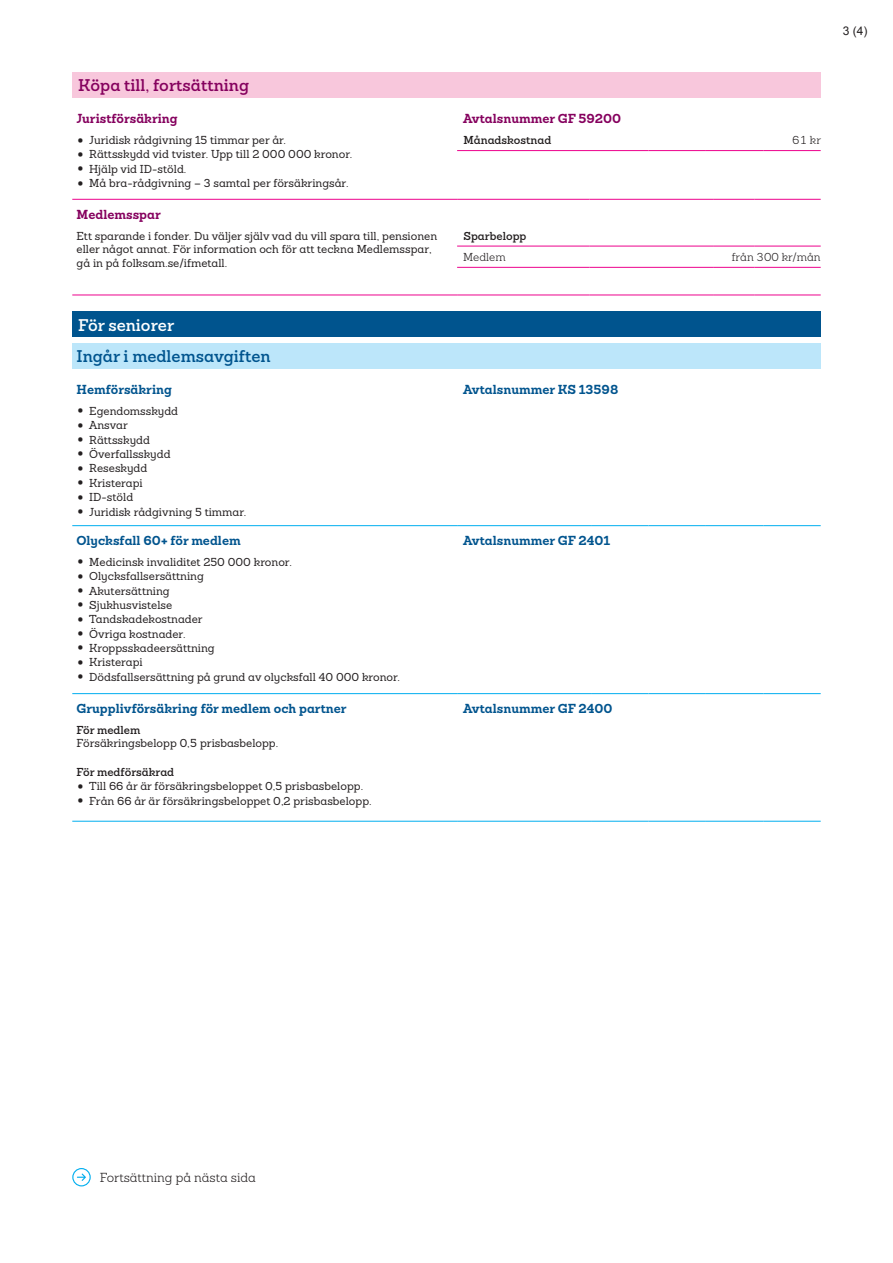
<style>
.page{position:relative;width:893px;height:1263px;background:#fff}
.page>*{position:absolute;margin:0;border:0;box-sizing:border-box;transform-origin:0 0}
.Rubrik_5_11_14__R2{font:600 16.5px "Sanchez Folksam";color:#85015e}
.Rubrik_5_11_14__R2-2{font:600 16.5px "Sanchez Folksam";color:#00548e}
.Rubrik_5_11_14__R2-3{font:600 16.5px "Sanchez Folksam";color:#fff}
.Rubrik_6_8_5_11__R3{font:700 12.75px "Sanchez Folksam";color:#00548e}
.Rubrik_6_8_5_11__R3-2{font:700 12.75px "Sanchez Folksam";color:#85015e}
.Nästa_sida_8_5_11{font:300 12.75px "Sanchez Folksam";color:#231f20}
.t1{font:12px "Arial";color:#231f20}
.t2{font:500 11.25px "Sanchez Folksam";color:#231f20}
.Tabell_Text_Medium_7_5_9{font:500 11.25px/13.5px "Sanchez Folksam Table";color:#231f20}
.Tabell_Rubrik_7_5_9{font:600 11.25px "Sanchez Folksam Table";color:#231f20}
.Tabell_Värde_Light_7_5_9_höger{font:300 11.25px "Sanchez Folksam Table";color:#231f20}
.Tabell_Text_Light_7_5_9{font:300 11.25px "Sanchez Folksam Table";color:#231f20}
.s1{font-weight:600;font-size:22.5px}
</style>
<div class="page">
<div style="left:72px;top:72px;width:749px;height:26px;background:#f8c7dc"></div>
<hr style="left:457px;top:150px;width:191px;height:1px;background:#ed028c">
<hr style="left:648px;top:150px;width:58px;height:1px;background:#ed028c">
<hr style="left:706px;top:150px;width:57px;height:1px;background:#ed028c">
<hr style="left:763px;top:150px;width:58px;height:1px;background:#ed028c">
<hr style="left:72px;top:199px;width:385px;height:1px;background:#ed028c">
<hr style="left:457px;top:199px;width:132px;height:1px;background:#ed028c">
<hr style="left:589px;top:199px;width:125px;height:1px;background:#ed028c">
<hr style="left:714px;top:199px;width:40px;height:1px;background:#ed028c">
<hr style="left:754px;top:199px;width:67px;height:1px;background:#ed028c">
<hr style="left:72px;top:295px;width:385px;height:1px;background:#ed028c">
<hr style="left:457px;top:295px;width:132px;height:1px;background:#ed028c">
<hr style="left:589px;top:295px;width:125px;height:1px;background:#ed028c">
<hr style="left:714px;top:295px;width:40px;height:1px;background:#ed028c">
<hr style="left:754px;top:295px;width:67px;height:1px;background:#ed028c">
<hr style="left:457px;top:246px;width:132px;height:1px;background:#ed028c">
<hr style="left:589px;top:246px;width:125px;height:1px;background:#ed028c">
<hr style="left:714px;top:246px;width:40px;height:1px;background:#ed028c">
<hr style="left:754px;top:246px;width:67px;height:1px;background:#ed028c">
<hr style="left:457px;top:267px;width:132px;height:1px;background:#ed028c">
<hr style="left:589px;top:267px;width:125px;height:1px;background:#ed028c">
<hr style="left:714px;top:267px;width:40px;height:1px;background:#ed028c">
<hr style="left:754px;top:267px;width:67px;height:1px;background:#ed028c">
<div style="left:72px;top:312px;width:749px;height:25px;background:#00548e"></div>
<div style="left:72px;top:343px;width:749px;height:26px;background:#bce6fa"></div>
<hr style="left:72px;top:525px;width:385px;height:1px;background:#00aeef">
<hr style="left:457px;top:525px;width:134px;height:1px;background:#00aeef">
<hr style="left:591px;top:525px;width:57px;height:1px;background:#00aeef">
<hr style="left:648px;top:525px;width:58px;height:1px;background:#00aeef">
<hr style="left:706px;top:525px;width:57px;height:1px;background:#00aeef">
<hr style="left:763px;top:525px;width:58px;height:1px;background:#00aeef">
<hr style="left:72px;top:821px;width:385px;height:1px;background:#00aeef">
<hr style="left:457px;top:821px;width:134px;height:1px;background:#00aeef">
<hr style="left:591px;top:821px;width:57px;height:1px;background:#00aeef">
<hr style="left:648px;top:821px;width:58px;height:1px;background:#00aeef">
<hr style="left:706px;top:821px;width:57px;height:1px;background:#00aeef">
<hr style="left:763px;top:821px;width:58px;height:1px;background:#00aeef">
<hr style="left:72px;top:693px;width:385px;height:1px;background:#00aeef">
<hr style="left:457px;top:693px;width:134px;height:1px;background:#00aeef">
<hr style="left:591px;top:693px;width:57px;height:1px;background:#00aeef">
<hr style="left:648px;top:693px;width:58px;height:1px;background:#00aeef">
<hr style="left:706px;top:693px;width:57px;height:1px;background:#00aeef">
<hr style="left:763px;top:693px;width:58px;height:1px;background:#00aeef">
<svg style="left:72px;top:1168px;width:19px;height:18px"></svg>
<p class="Rubrik_5_11_14__R2" style="left:78px;top:74px;width:172px">Köpa till, fortsättning</p>
<p class="Rubrik_6_8_5_11__R3-2" style="left:77px;top:110px;width:103px">Juristförsäkring</p>
<p class="Rubrik_6_8_5_11__R3-2" style="left:463px;top:110px;width:160px">Avtalsnummer GF 59200</p>
<p class="t2" style="left:77px;top:133px;width:211px"><span class="s1">•</span> Juridisk rådgivning 15 timmar per år.</p>
<p class="t2" style="left:77px;top:147px;width:277px"><span class="s1">•</span> Rättsskydd vid tvister. Upp till 2 000 000 kronor.</p>
<p class="t2" style="left:77px;top:162px;width:111px"><span class="s1">•</span> Hjälp vid ID-stöld.</p>
<p class="t2" style="left:77px;top:176px;width:273px"><span class="s1">•</span> Må bra-rådgivning – 3 samtal per försäkringsår.</p>
<p class="Tabell_Rubrik_7_5_9" style="left:463px;top:133px;width:89px">Månadskostnad</p>
<p class="Tabell_Värde_Light_7_5_9_höger" style="left:792px;top:133px;width:30px">61 kr</p>
<p class="Rubrik_6_8_5_11__R3-2" style="left:77px;top:206px;width:86px">Medlemsspar</p>
<p class="Tabell_Text_Medium_7_5_9" style="left:77px;top:229px;width:362px">Ett sparande i fonder. Du väljer själv vad du vill spara till, pensionen eller något annat. För information och för att teckna Medlemsspar, gå in på folksam.se/ifmetall.</p>
<p class="Tabell_Rubrik_7_5_9" style="left:463px;top:228px;width:64px">Sparbelopp</p>
<p class="Tabell_Text_Light_7_5_9" style="left:463px;top:250px;width:44px">Medlem</p>
<p class="Tabell_Värde_Light_7_5_9_höger" style="left:732px;top:250px;width:90px">från 300 kr/mån</p>
<p class="Rubrik_5_11_14__R2-3" style="left:78px;top:314px;width:97px">För seniorer</p>
<p class="Rubrik_5_11_14__R2-2" style="left:77px;top:345px;width:196px">Ingår i medlemsavgiften</p>
<p class="Rubrik_6_8_5_11__R3" style="left:77px;top:381px;width:97px">Hemförsäkring</p>
<p class="Rubrik_6_8_5_11__R3" style="left:463px;top:381px;width:157px">Avtalsnummer KS 13598</p>
<p class="t2" style="left:77px;top:404px;width:103px"><span class="s1">•</span> Egendomsskydd</p>
<p class="t2" style="left:77px;top:418px;width:53px"><span class="s1">•</span> Ansvar</p>
<p class="t2" style="left:77px;top:432px;width:75px"><span class="s1">•</span> Rättsskydd</p>
<p class="t2" style="left:77px;top:447px;width:95px"><span class="s1">•</span> Överfallsskydd</p>
<p class="t2" style="left:77px;top:461px;width:72px"><span class="s1">•</span> Reseskydd</p>
<p class="t2" style="left:77px;top:475px;width:68px"><span class="s1">•</span> Kristerapi</p>
<p class="t2" style="left:77px;top:490px;width:58px"><span class="s1">•</span> ID-stöld</p>
<p class="t2" style="left:77px;top:504px;width:171px"><span class="s1">•</span> Juridisk rådgivning 5 timmar.</p>
<p class="Rubrik_6_8_5_11__R3" style="left:77px;top:532px;width:166px">Olycksfall 60+ för medlem</p>
<p class="Rubrik_6_8_5_11__R3" style="left:463px;top:532px;width:149px">Avtalsnummer GF 2401</p>
<p class="t2" style="left:77px;top:555px;width:217px"><span class="s1">•</span> Medicinsk invaliditet 250 000 kronor.</p>
<p class="t2" style="left:77px;top:569px;width:129px"><span class="s1">•</span> Olycksfallsersättning</p>
<p class="t2" style="left:77px;top:583px;width:95px"><span class="s1">•</span> Akutersättning</p>
<p class="t2" style="left:77px;top:598px;width:97px"><span class="s1">•</span> Sjukhusvistelse</p>
<p class="t2" style="left:77px;top:612px;width:128px"><span class="s1">•</span> Tandskadekostnader</p>
<p class="t2" style="left:77px;top:626px;width:111px"><span class="s1">•</span> Övriga kostnader.</p>
<p class="t2" style="left:77px;top:641px;width:140px"><span class="s1">•</span> Kroppsskadeersättning</p>
<p class="t2" style="left:77px;top:655px;width:68px"><span class="s1">•</span> Kristerapi</p>
<p class="t2" style="left:77px;top:669px;width:325px"><span class="s1">•</span> Dödsfallsersättning på grund av olycksfall 40 000 kronor.</p>
<p class="Rubrik_6_8_5_11__R3" style="left:77px;top:700px;width:272px">Grupplivförsäkring för medlem och partner</p>
<p class="Rubrik_6_8_5_11__R3" style="left:463px;top:700px;width:151px">Avtalsnummer GF 2400</p>
<p class="Tabell_Rubrik_7_5_9" style="left:77px;top:722px;width:65px">För medlem</p>
<p class="Tabell_Text_Medium_7_5_9" style="left:77px;top:737px;width:203px">Försäkringsbelopp 0,5 prisbasbelopp.</p>
<p class="Tabell_Rubrik_7_5_9" style="left:77px;top:764px;width:99px">För medförsäkrad</p>
<p class="t2" style="left:77px;top:779px;width:288px"><span class="s1">•</span> Till 66 år är försäkringsbeloppet 0,5 prisbasbelopp.</p>
<p class="t2" style="left:77px;top:793px;width:297px"><span class="s1">•</span> Från 66 år är försäkringsbeloppet 0,2 prisbasbelopp.</p>
<p class="t1" style="left:843px;top:23px;width:26px">3 (4)</p>
<p class="Nästa_sida_8_5_11" style="left:100px;top:1169px;width:158px">Fortsättning på nästa sida</p>
</div>
